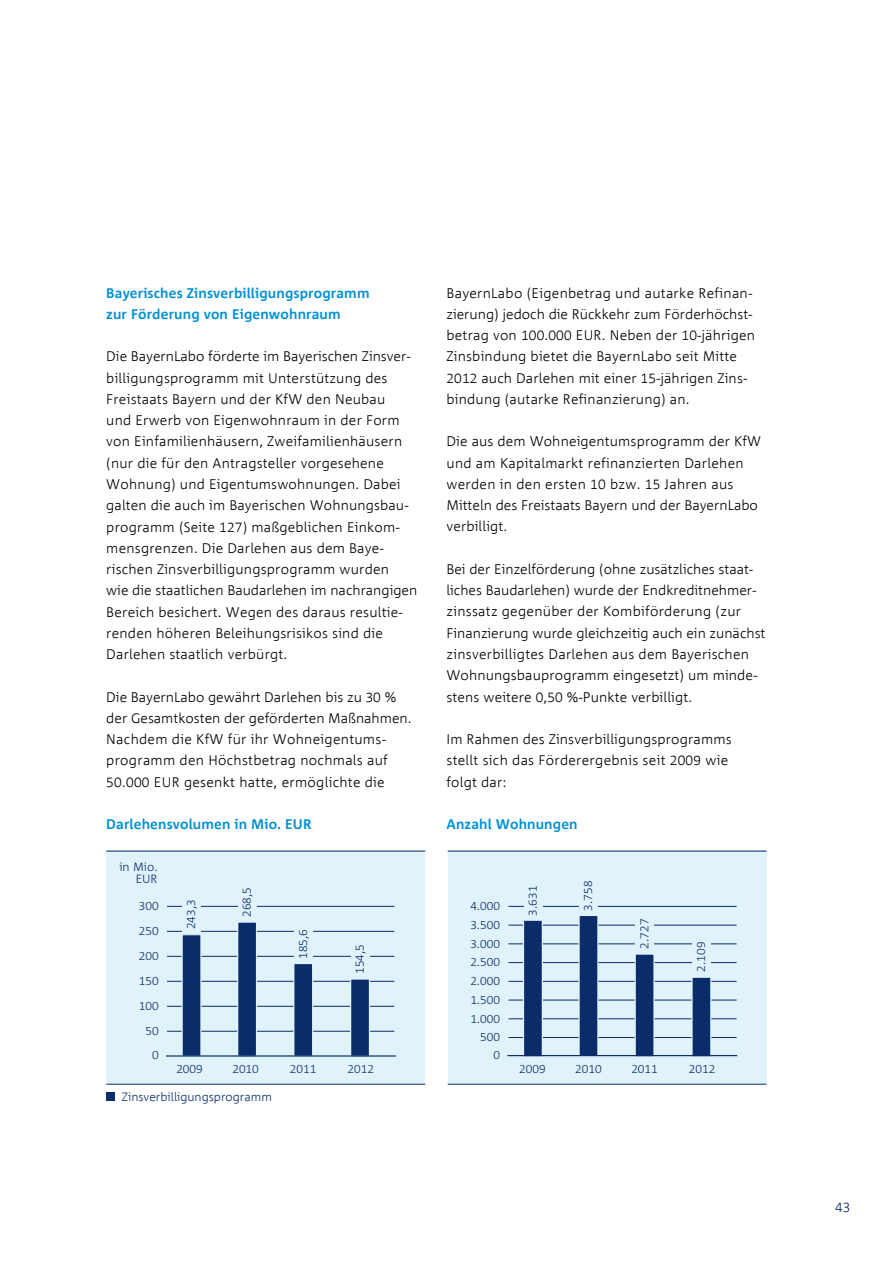
<style>
.page{position:relative;width:893px;height:1263px;background:#fff}
.page>*{position:absolute;margin:0;border:0;box-sizing:border-box;transform-origin:0 0}
.t1{font:300 13.8px/21.3px "Corpid MOD";letter-spacing:.015em;color:#000}
.t2{font:700 13.8px/21.3px "Corpid MOD";letter-spacing:.01em;color:#0090d6}
.t3{font:300 13.8px "Corpid MOD";color:#0a2c69}
.t4{font:300 12px "Corpid Caps";color:#0a2c69}
.t5{font:300 12px "Corpid MOD";color:#0a2c69}
.t6{font:300 12px/12px "Corpid";color:#0a2c69;text-align:right}
</style>
<div class="page">
<div style="left:106px;top:850px;width:319px;height:234px;background:#e0f2fa"></div>
<hr style="left:106px;top:851px;width:319px;height:1px;background:#0a2c69">
<hr style="left:106px;top:1084px;width:319px;height:1px;background:#0a2c69">
<div style="left:106px;top:1092px;width:9px;height:9px;background:#0a2c69"></div>
<hr style="left:167px;top:1031px;width:227px;height:1px;background:#0a2c69">
<hr style="left:167px;top:1006px;width:227px;height:1px;background:#0a2c69">
<hr style="left:167px;top:981px;width:227px;height:1px;background:#0a2c69">
<hr style="left:167px;top:956px;width:227px;height:1px;background:#0a2c69">
<hr style="left:167px;top:931px;width:227px;height:1px;background:#0a2c69">
<hr style="left:167px;top:906px;width:227px;height:1px;background:#0a2c69">
<div style="left:182px;top:935px;width:19px;height:121px;background:#0a2c69"></div>
<div style="left:182px;top:934px;width:20px;height:123px;border:1px solid #e0f2fa"></div>
<div style="left:238px;top:922px;width:18px;height:134px;background:#0a2c69"></div>
<div style="left:237px;top:921px;width:20px;height:136px;border:1px solid #e0f2fa"></div>
<div style="left:294px;top:963px;width:19px;height:93px;background:#0a2c69"></div>
<div style="left:293px;top:963px;width:20px;height:94px;border:1px solid #e0f2fa"></div>
<div style="left:351px;top:979px;width:18px;height:77px;background:#0a2c69"></div>
<div style="left:350px;top:978px;width:20px;height:79px;border:1px solid #e0f2fa"></div>
<hr style="left:166px;top:1055px;width:230px;height:1px;background:#0a2c69">
<div style="left:182px;top:889px;width:19px;height:45px;background:#e0f2fa"></div>
<div style="left:238px;top:876px;width:19px;height:45px;background:#e0f2fa"></div>
<div style="left:294px;top:918px;width:19px;height:45px;background:#e0f2fa"></div>
<div style="left:351px;top:933px;width:19px;height:45px;background:#e0f2fa"></div>
<div style="left:448px;top:850px;width:319px;height:234px;background:#e0f2fa"></div>
<hr style="left:448px;top:851px;width:319px;height:1px;background:#0a2c69">
<hr style="left:448px;top:1084px;width:319px;height:1px;background:#0a2c69">
<hr style="left:508px;top:1037px;width:229px;height:1px;background:#0a2c69">
<hr style="left:508px;top:1018px;width:229px;height:1px;background:#0a2c69">
<hr style="left:508px;top:1000px;width:229px;height:1px;background:#0a2c69">
<hr style="left:508px;top:981px;width:229px;height:1px;background:#0a2c69">
<hr style="left:508px;top:962px;width:229px;height:1px;background:#0a2c69">
<hr style="left:508px;top:943px;width:229px;height:1px;background:#0a2c69">
<hr style="left:508px;top:925px;width:229px;height:1px;background:#0a2c69">
<hr style="left:508px;top:906px;width:229px;height:1px;background:#0a2c69">
<div style="left:523px;top:920px;width:19px;height:136px;background:#0a2c69"></div>
<div style="left:523px;top:920px;width:20px;height:137px;border:1px solid #e0f2fa"></div>
<div style="left:579px;top:915px;width:19px;height:141px;background:#0a2c69"></div>
<div style="left:578px;top:915px;width:20px;height:142px;border:1px solid #e0f2fa"></div>
<div style="left:635px;top:954px;width:19px;height:102px;background:#0a2c69"></div>
<div style="left:635px;top:953px;width:20px;height:104px;border:1px solid #e0f2fa"></div>
<div style="left:692px;top:977px;width:19px;height:79px;background:#0a2c69"></div>
<div style="left:691px;top:977px;width:20px;height:80px;border:1px solid #e0f2fa"></div>
<hr style="left:507px;top:1055px;width:230px;height:1px;background:#0a2c69">
<div style="left:524px;top:875px;width:18px;height:45px;background:#e0f2fa"></div>
<div style="left:579px;top:870px;width:19px;height:45px;background:#e0f2fa"></div>
<div style="left:635px;top:908px;width:19px;height:45px;background:#e0f2fa"></div>
<div style="left:692px;top:931px;width:19px;height:45px;background:#e0f2fa"></div>
<p class="t1" style="left:446px;top:282px;width:310px">BayernLabo (Eigenbetrag und autarke Refinan&shy;zierung) jedoch die Rückkehr zum Förderhöchst&shy;betrag von 100.000 EUR. Neben der 10-jährigen Zinsbindung bietet die BayernLabo seit Mitte 2012 auch Darlehen mit einer 15-jährigen Zins&shy;bindung (autarke Refinanzierung) an.</p>
<p class="t1" style="left:446px;top:431px;width:316px">Die aus dem Wohneigentumsprogramm der KfW und am Kapitalmarkt refinanzierten Darlehen werden in den ersten 10 bzw. 15 Jahren aus Mitteln des Freistaats Bayern und der BayernLabo verbilligt.</p>
<p class="t1" style="left:446px;top:559px;width:320px">Bei der Einzelförderung (ohne zusätzliches staat&shy;liches Baudarlehen) wurde der Endkreditnehmer&shy;zinssatz gegenüber der Kombiförderung (zur Finanzierung wurde gleichzeitig auch ein zunächst zinsverbilligtes Darlehen aus dem Bayerischen Wohnungsbauprogramm eingesetzt) um minde&shy;stens weitere 0,50 %-Punkte verbilligt.</p>
<p class="t1" style="left:446px;top:729px;width:287px">Im Rahmen des Zinsverbilligungsprogramms stellt sich das Förderergebnis seit 2009 wie folgt dar:</p>
<p class="t2" style="left:106px;top:282px;width:265px">Bayerisches Zinsverbilligungsprogramm zur Förderung von Eigenwohnraum</p>
<p class="t1" style="left:106px;top:346px;width:313px">Die BayernLabo förderte im Bayerischen Zinsver&shy;billigungsprogramm mit Unterstützung des Freistaats Bayern und der KfW den Neubau<br>und Erwerb von Eigenwohnraum in der Form von Einfamilienhäusern, Zweifamilienhäusern (nur die für den Antragsteller vorgesehene Wohnung) und Eigentumswohnungen. Dabei galten die auch im Bayerischen Wohnungsbau&shy;programm (Seite 127) maßgeblichen Einkom&shy;mensgrenzen. Die Darlehen aus dem Baye&shy;rischen Zinsverbilligungsprogramm wurden<br>wie die staatlichen Baudarlehen im nachrangigen Bereich besichert. Wegen des daraus resultie&shy;renden höheren Beleihungsrisikos sind die Darlehen staatlich verbürgt.</p>
<p class="t1" style="left:106px;top:686px;width:307px">Die BayernLabo gewährt Darlehen bis zu 30 % der Gesamtkosten der geförderten Maßnahmen.<br>Nachdem die KfW für ihr Wohneigentums&shy;programm den Höchstbetrag nochmals auf 50.000 EUR gesenkt hatte, ermöglichte die</p>
<p class="t2" style="left:106px;top:814px;width:207px">Darlehensvolumen in Mio. EUR</p>
<p class="t2" style="left:446px;top:814px;width:133px">Anzahl Wohnungen</p>
<p class="t6" style="left:119px;top:861px;width:40px">in Mio.<br>EUR</p>
<p class="t4" style="left:139px;top:899px;width:21px">300</p>
<p class="t4" style="left:139px;top:924px;width:21px">250</p>
<p class="t4" style="left:139px;top:949px;width:21px">200</p>
<p class="t4" style="left:139px;top:974px;width:21px">150</p>
<p class="t4" style="left:139px;top:999px;width:21px">100</p>
<p class="t4" style="left:145px;top:1024px;width:15px">50</p>
<p class="t4" style="left:152px;top:1048px;width:8px">0</p>
<p class="t4" style="left:185px;top:929px;width:32px;rotate:-90deg">243,3</p>
<p class="t4" style="left:240px;top:917px;width:32px;rotate:-90deg">268,5</p>
<p class="t4" style="left:296px;top:959px;width:32px;rotate:-90deg">185,6</p>
<p class="t4" style="left:353px;top:974px;width:32px;rotate:-90deg">154,5</p>
<p class="t4" style="left:176px;top:1063px;width:28px">2009</p>
<p class="t4" style="left:232px;top:1063px;width:28px">2010</p>
<p class="t4" style="left:290px;top:1063px;width:28px">2011</p>
<p class="t4" style="left:348px;top:1063px;width:28px">2012</p>
<p class="t5" style="left:122px;top:1090px;width:151px">Zinsverbilligungsprogramm</p>
<p class="t4" style="left:470px;top:899px;width:31px">4.000</p>
<p class="t4" style="left:470px;top:918px;width:31px">3.500</p>
<p class="t4" style="left:470px;top:937px;width:31px">3.000</p>
<p class="t4" style="left:470px;top:956px;width:31px">2.500</p>
<p class="t4" style="left:470px;top:974px;width:31px">2.000</p>
<p class="t4" style="left:470px;top:993px;width:31px">1.500</p>
<p class="t4" style="left:470px;top:1012px;width:31px">1.000</p>
<p class="t4" style="left:480px;top:1030px;width:21px">500</p>
<p class="t4" style="left:493px;top:1048px;width:8px">0</p>
<p class="t4" style="left:526px;top:916px;width:32px;rotate:-90deg">3.631</p>
<p class="t4" style="left:581px;top:911px;width:32px;rotate:-90deg">3.758</p>
<p class="t4" style="left:638px;top:949px;width:32px;rotate:-90deg">2.727</p>
<p class="t4" style="left:694px;top:972px;width:32px;rotate:-90deg">2.109</p>
<p class="t4" style="left:519px;top:1063px;width:28px">2009</p>
<p class="t4" style="left:575px;top:1063px;width:28px">2010</p>
<p class="t4" style="left:631px;top:1063px;width:28px">2011</p>
<p class="t4" style="left:689px;top:1063px;width:28px">2012</p>
<p class="t3" style="left:835px;top:1199px;width:17px">43</p>
</div>
